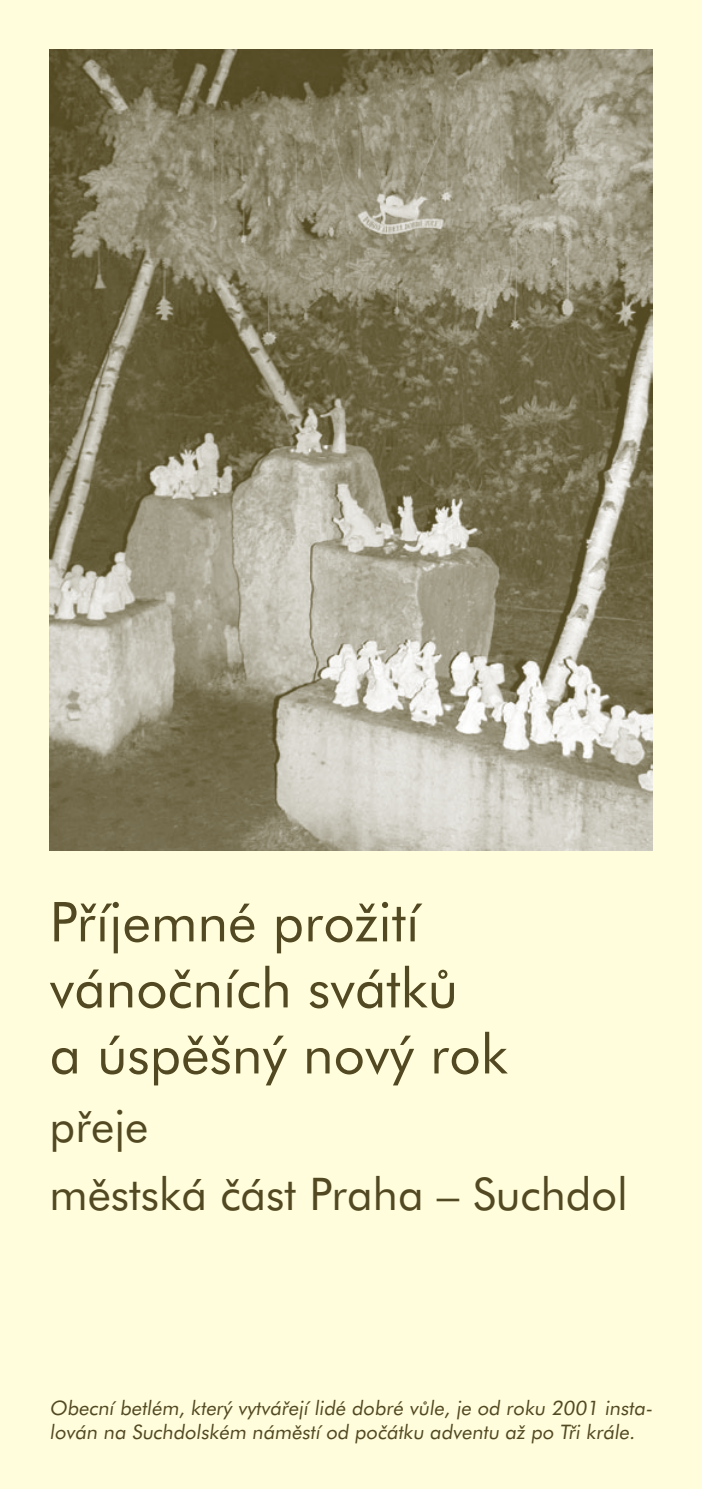
<style>
.page{position:relative;width:702px;height:1489px;background:#fff}
.page>*{position:absolute;margin:0;border:0;box-sizing:border-box;transform-origin:0 0}
.t1{font:55px "Futura AT Book";color:#524821}
.t2{font:45px "Futura AT Book";color:#524821}
.t3{font:italic 20px/24px "Futura AT Book";color:#524821}
</style>
<div class="page">
<div style="left:0;top:0;width:702px;height:1488px;background:#fffddb"></div>
<img style="left:50px;top:50px;width:602px;height:800px">
<p class="t1" style="left:50px;top:889px;width:371px">Příjemné prožití</p>
<p class="t1" style="left:50px;top:955px;width:409px">vánočních svátků</p>
<p class="t1" style="left:50px;top:1021px;width:459px">a úspěšný nový rok</p>
<p class="t2" style="left:50px;top:1099px;width:100px">přeje</p>
<p class="t2" style="left:50px;top:1167px;width:580px">městská část Praha – Suchdol</p>
<p class="t3" style="left:50px;top:1396px;width:604px">Obecní betlém, který vytvářejí lidé dobré vůle, je od roku 2001 insta&shy;lován na Suchdolském náměstí od počátku adventu až po Tři krále.</p>
</div>
